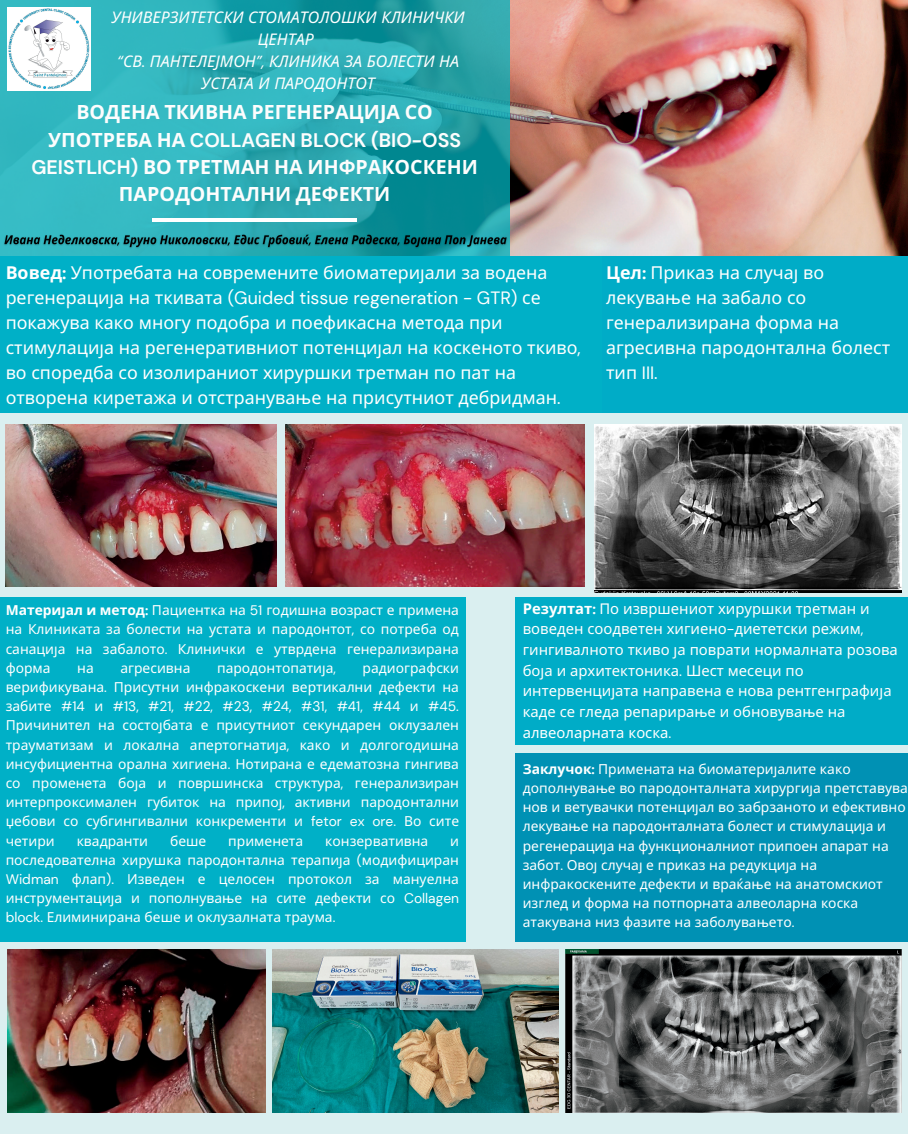
<style>
.page{position:relative;width:908px;height:1134px;background:#fff}
.page>*{position:absolute;margin:0;border:0;box-sizing:border-box;transform-origin:0 0}
.t1{font:700 19.6px/27.3px "Noto Sans";color:#fdfdfd;text-align:center}
.t2{font:700 19.6px "DM Sans";color:#fdfdfd}
.t3{font:17.8px/24.9px "Noto Sans";color:#fff}
.t4{font:17.8px "DM Sans";color:#fff}
.t5{font:italic 16px/22.2px "Noto Sans";color:#fff;text-align:center}
.t6{font:14.8px/20.7px "Noto Sans";color:#fff}
.t7{font:13.8px/19.2px "Noto Sans";color:#fff;text-align:justify}
.t8{font:13.8px "DM Sans";color:#fff}
.s1{font-family:"DM Sans"}
.s2{font-family:"Noto Sans"}
.s3{font-weight:700}
.s4{font-family:"DM Sans";font-weight:700}
</style>
<div class="page">
<div style="left:0;top:0;width:907px;height:1134px;background:#daeff0"></div>
<img style="left:509px;top:0;width:398px;height:256px">
<svg style="left:0;top:0;width:509px;height:256px;background:#29aab3"></svg>
<div style="left:0;top:256px;width:606px;height:157px;background:#00b0c7"></div>
<hr style="left:152px;top:218px;width:204px;height:4px;background:#fff">
<div style="left:0;top:597px;width:465px;height:344px;background:#00b0c7"></div>
<div style="left:516px;top:597px;width:391px;height:147px;background:#00acc7"></div>
<div style="left:516px;top:753px;width:391px;height:188px;background:#0091b4"></div>
<img style="left:8px;top:8px;width:83px;height:83px">
<div style="left:602px;top:256px;width:305px;height:157px;background:#00acc7"></div>
<img style="left:285px;top:424px;width:299px;height:163px">
<img style="left:6px;top:424px;width:270px;height:163px">
<img style="left:594px;top:424px;width:306px;height:168px">
<img style="left:8px;top:950px;width:257px;height:163px">
<img style="left:565px;top:950px;width:335px;height:163px">
<img style="left:273px;top:950px;width:285px;height:163px">
<img style="left:1px;top:230px;width:508px;height:21px">
<p class="t5" style="left:111px;top:6px;width:354px">УНИВЕРЗИТЕТСКИ СТОМАТОЛОШКИ КЛИНИЧКИ<br>ЦЕНТАР<br><span class="s1">“</span>СВ<span class="s1">.</span> ПАНТЕЛЕЈМОН<span class="s1">”,</span> КЛИНИКА ЗА БОЛЕСТИ НА<br>УСТАТА И ПАРОДОНТОТ</p>
<h1 class="t1" style="left:76px;top:98px;width:358px">ВОДЕНА ТКИВНА РЕГЕНЕРАЦИЈА СО</h1>
<h1 class="t2" style="left:48px;top:127px;width:414px"><span class="s2">УПОТРЕБА НА</span> COLLAGEN BLOCK (BIO-OSS</h1>
<h1 class="t1" style="left:31px;top:153px;width:448px"><span class="s1">GEISTLICH)</span> ВО ТРЕТМАН НА ИНФРАКОСКЕНИ<br>ПАРОДОНТАЛНИ ДЕФЕКТИ</h1>
<p class="t3" style="left:6px;top:260px;width:543px"><span class="s3">Вовед</span><span class="s4">:</span> Употребата на современите биоматеријали за водена</p>
<p class="t4" style="left:6px;top:286px;width:536px"><span class="s2">регенерација на ткивата</span> (Guided tissue regeneration - GTR) <span class="s2">се</span></p>
<p class="t3" style="left:6px;top:310px;width:576px">покажува како многу подобра и поефикасна метода при стимулација на регенеративниот потенцијал на коскен<span class="s1">o</span>то ткиво<span class="s1">, </span>во споредба со изолираниот хируршки третман по пат на отворена киретажа и отстранување на присутниот дебридман<span class="s1">.</span></p>
<p class="t3" style="left:606px;top:260px;width:285px"><span class="s3">Цел</span><span class="s4">:</span> Приказ на случај во лекување на забало со генерализирана форма на агресивна пародонтална болест</p>
<p class="t4" style="left:606px;top:361px;width:53px"><span class="s2">тип</span> III.</p>
<p class="t7" style="left:6px;top:600px;width:455px"><span class="s3">Материјал и метод</span><span class="s4">:</span> Пациентка на <span class="s1">51</span> годишна возраст е примена на Клиниката за болести на устата и пародонтот<span class="s1">,</span> со потреба од санација на забалото<span class="s1">.</span> Клинички е утврдена генерализирана форма</p>
<p class="t7" style="left:6px;top:658px;width:455px;text-align:right">радиографски<br>верификувана<span class="s1">.</span> Присутни инфракоскени вертикални дефекти на</p>
<p class="t8" style="left:6px;top:697px;width:454px"><span class="s2">забите</span> #14 <span class="s2">и</span> #13, #21, #22, #23, #24, #31, #41, #44 <span class="s2">и</span> #45.</p>
<p class="t7" style="left:6px;top:715px;width:455px">Причинител на состојбата е присутниот секундарен оклузален трауматизам и локална апертогнатија<span class="s1">,</span> како и долгогодишна инсуфициентна орална хигиена<span class="s1">.</span> Нотирана е едематозна гингива со променета боја и површинска структура<span class="s1">,</span> генерализиран интерпроксимален губиток на припој<span class="s1">,</span> активни пародонтални џебови со субгингивални конкременти и <span class="s1">fetor ex ore.</span> Во сите четири</p>
<p class="t7" style="left:77px;top:658px;width:18px">на</p>
<p class="t7" style="left:120px;top:658px;width:71px">агресивна</p>
<p class="t7" style="left:217px;top:658px;width:120px">пародонтопатија<span class="s1">,</span></p>
<p class="t7" style="left:77px;top:831px;width:73px">квадранти</p>
<p class="t7" style="left:170px;top:831px;width:38px">беше</p>
<p class="t7" style="left:228px;top:831px;width:76px">применета</p>
<p class="t7" style="left:325px;top:831px;width:105px">конзервативна</p>
<p class="t7" style="left:6px;top:831px;width:455px;text-indent:444px">и последователна хирушка пародонтална терапија <span class="s1">(</span>модифициран <span class="s1">Widman</span> флап<span class="s1">).</span> Изведен е целосен протокол за мануелна инструментација и пополнување на сите дефекти со <span class="s1">Collagen block.</span> Елиминирана беше и оклузалната траума<span class="s1">.</span></p>
<p class="t6" style="left:522px;top:598px;width:376px"><span class="s3">Резултат</span><span class="s4">:</span> По извршениот хируршки третман и воведен соодветен хигиено<span class="s1">-</span>диететски режим<span class="s1">, </span>гингивалното ткиво ја поврати нормалната розова боја и архитектоника<span class="s1">.</span> Шест месеци по интервенцијата направена е нова рентгенграфија каде се гледа репарирање и обновување на алвеоларната коска<span class="s1">.</span></p>
<p class="t7" style="left:522px;top:759px;width:386px;text-align:left"><span class="s3">Заклучок</span><span class="s4">:</span> Примената на биоматеријалите како дополнување во пародонталната хирургија претставува нов и ветувачки потенцијал во забрзаното и ефективно лекување на пародонталната болест и стимулација и регенерација на функционалниот припоен апарат на забот<span class="s1">.</span> Овој случај е приказ на редукција на инфракоскените дефекти и враќање на анатомскиот изглед и форма на потпорната алвеоларна коска атакувана низ фазите на заболувањето<span class="s1">.</span></p>
</div>
